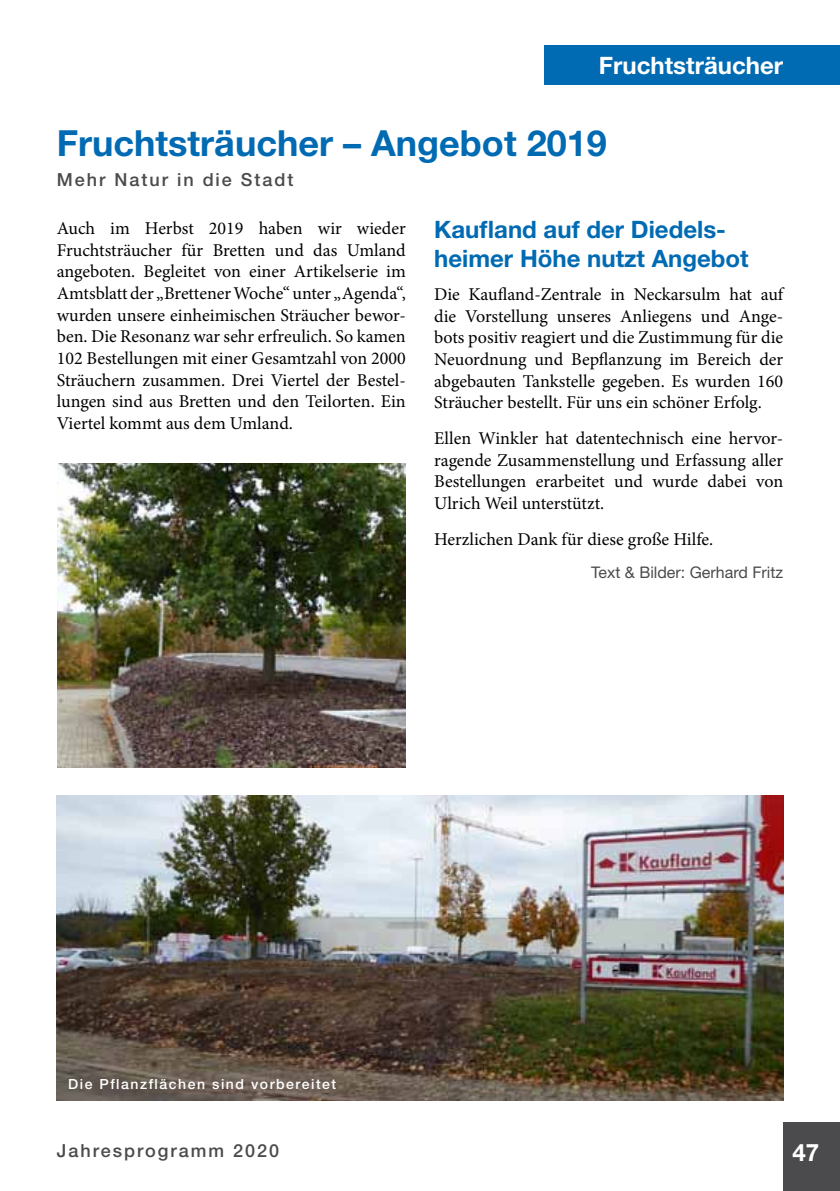
<style>
.page{position:relative;width:840px;height:1191px;background:#fff}
.page>*{position:absolute;margin:0;border:0;box-sizing:border-box;transform-origin:0 0}
.t1{font:700 36px "Helvetica Neue LT Std";color:#006ab3}
.t2{font:700 24px/28.8px "Helvetica Neue LT Std";color:#006ab3}
.t3{font:700 24px "Helvetica Neue LT Std";color:#fff}
.t4{font:18px/21.6px "Minion Pro";color:#000;text-align:justify}
.t5{font:500 18px "Helvetica Neue LT Std";letter-spacing:.11em;color:#4b4b4d}
.t6{font:16px "Helvetica Neue LT Std";color:#4b4b4d}
.t7{font:500 14px "Helvetica Neue LT Std";letter-spacing:.11em;color:#fff}
</style>
<div class="page">
<div style="left:782px;top:1123px;width:57px;height:68px;background:#4b4b4d"></div>
<div style="left:544px;top:45px;width:295px;height:40px;background:#006ab3"></div>
<img style="left:57px;top:796px;width:725px;height:304px">
<img style="left:58px;top:463px;width:347px;height:304px">
<h2 class="t3" style="left:598px;top:50px;width:186px">Fruchtsträucher</h2>
<h1 class="t1" style="left:57px;top:121px;width:551px">Fruchtsträucher – Angebot 2019</h1>
<p class="t5" style="left:57px;top:169px;width:238px">Mehr Natur in die Stadt</p>
<p class="t4" style="left:57px;top:218px;width:350px">Auch im Herbst 2019 haben wir wieder Fruchtsträucher für Bretten und das Umland angeboten. Begleitet von einer Artikelserie im Amtsblatt der „Brettener Woche“ unter „Agenda“, wurden unsere einheimischen Sträucher bewor&shy;ben. Die Resonanz war sehr erfreulich. So kamen 102 Bestellungen mit einer Gesamtzahl von 2000<br>Sträuchern zusammen. Drei Viertel der Bestel&shy;lungen sind aus Bretten und den Teilorten. Ein Viertel kommt aus dem Umland.</p>
<h2 class="t2" style="left:434px;top:215px;width:316px">Kaufland auf der Diedels&shy;heimer Höhe nutzt Angebot</h2>
<p class="t4" style="left:434px;top:284px;width:350px">Die Kaufland-Zentrale in Neckarsulm hat auf die Vorstellung unseres Anliegens und Ange&shy;bots positiv reagiert und die Zustimmung für die Neuordnung und Bepflanzung im Bereich der abgebauten Tankstelle gegeben. Es wurden 160<br>Sträucher bestellt. Für uns ein schöner Erfolg.</p>
<p class="t4" style="left:434px;top:427px;width:350px">Ellen Winkler hat datentechnisch eine hervor&shy;ragende Zusammenstellung und Erfassung aller Bestellungen erarbeitet und wurde dabei von Ulrich Weil unterstützt.</p>
<p class="t4" style="left:434px;top:528px;width:280px">Herzlichen Dank für diese große Hilfe.</p>
<p class="t6" style="left:590px;top:562px;width:193px">Text &amp; Bilder: Gerhard Fritz</p>
<p class="t7" style="left:68px;top:1075px;width:269px">Die Pflanzflächen sind vorbereitet</p>
<p class="t5" style="left:57px;top:1139px;width:224px">Jahresprogramm 2020</p>
<h2 class="t3" style="left:792px;top:1138px;width:28px">47</h2>
</div>
